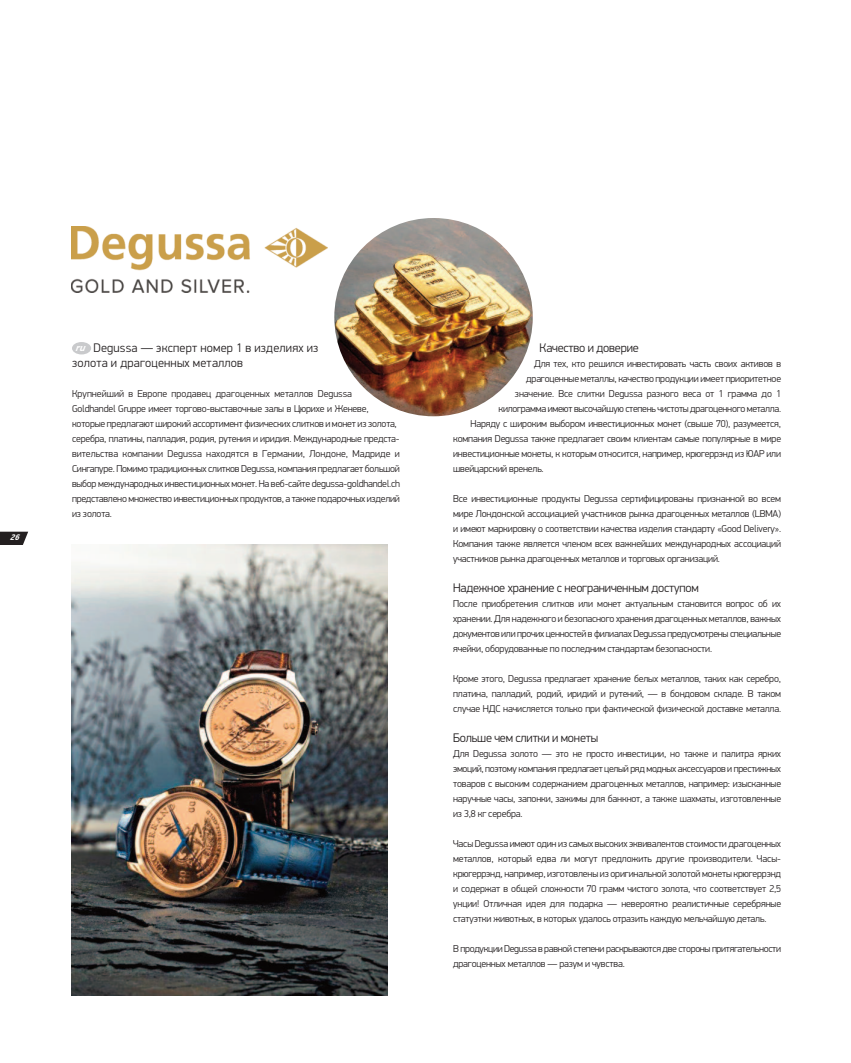
<style>
.page{position:relative;width:851px;height:1063px;background:#fff}
.page>*{position:absolute;margin:0;border:0;box-sizing:border-box;transform-origin:0 0}
.t1{font:300 12.5px "PF Din Display Pro";letter-spacing:-.015em;color:#231f20}
.t2{font:300 12.5px/15px "PF Din Display Pro";letter-spacing:.015em;color:#231f20}
.t3{font:italic 700 10.12px "PF Din Display Pro";color:#fff}
.t4{font:300 10px/15px "PF Din Display Pro";letter-spacing:-.015em;color:#231f20;text-align:justify}
.t5{font:italic 700 8.25px "PF Din Display Pro";color:#fff}
</style>
<div class="page">
<div style="left:72px;top:342px;width:19px;height:12px;background:#c9cacc;border-radius:50%"></div>
<img style="left:72px;top:545px;width:315px;height:450px">
<svg style="left:0;top:532px;width:28px;height:13px"></svg>
<img style="left:334px;top:218px;width:198px;height:198px;border-radius:50%">
<img style="left:72px;top:227px;width:255px;height:65px">
<p class="t5" style="left:10px;top:533px;width:14px">26</p>
<p class="t2" style="left:72px;top:341px;width:248px;text-indent:22px">Degussa — эксперт номер 1 в изделиях из золота и драгоценных металлов</p>
<p class="t4" style="left:72px;top:387px;width:329px;text-align:left">Крупнейший в Европе продавец драгоценных металлов Degussa<br>Goldhandel Gruppe имеет торгово-выставочные залы в Цюрихе и Женеве, которые предлагают широкий ассортимент физических слитков и монет из золота, серебра, платины, палладия, родия, рутения и иридия. Международные предста&shy;вительства компании Degussa находятся в Германии, Лондоне, Мадриде и Сингапуре. Помимо традиционных слитков Degussa, компания предлагает большой выбор международных инвестиционных монет. На веб-сайте degussa-goldhandel.ch представлено множество инвестиционных продуктов, а также подарочных изделий из золота.</p>
<p class="t3" style="left:75px;top:341px;width:15px">ru</p>
<p class="t1" style="left:539px;top:341px;width:100px">Качество и доверие</p>
<p class="t4" style="left:534px;top:357px;width:248px">Для тех, кто решился инвестировать часть своих активов в</p>
<p class="t4" style="left:526px;top:372px;width:256px">драгоценные металлы, качество продукции имеет приоритетное</p>
<p class="t4" style="left:515px;top:387px;width:267px">значение. Все слитки Degussa разного веса от 1 грамма до 1</p>
<p class="t4" style="left:498px;top:402px;width:284px">килограмма имеют высочайшую степень чистоты драгоценного металла.</p>
<p class="t4" style="left:470px;top:417px;width:312px">Наряду с широким выбором инвестиционных монет (свыше 70), разумеется,</p>
<p class="t4" style="left:453px;top:432px;width:329px">компания Degussa также предлагает своим клиентам самые популярные в мире</p>
<p class="t4" style="left:453px;top:447px;width:329px">инвестиционные монеты, к которым относится, например, крюгеррэнд из ЮАР или</p>
<p class="t4" style="left:453px;top:462px;width:92px">швейцарский вренель.</p>
<p class="t4" style="left:453px;top:492px;width:329px">Все инвестиционные продукты Degussa сертифицированы признанной во всем мире Лондонской ассоциацией участников рынка драгоценных металлов (LBMA) и имеют маркировку о соответствии качества изделия стандарту «Good Delivery».<br>Компания также является членом всех важнейших международных ассоциаций участников рынка драгоценных металлов и торговых организаций.</p>
<p class="t1" style="left:453px;top:581px;width:247px">Надежное хранение с неограниченным доступом</p>
<p class="t4" style="left:453px;top:597px;width:329px">После приобретения слитков или монет актуальным становится вопрос об их хранении. Для надежного и безопасного хранения драгоценных металлов, важных документов или прочих ценностей в филиалах Degussa предусмотрены специальные ячейки, оборудованные по последним стандартам безопасности.</p>
<p class="t4" style="left:453px;top:672px;width:329px">Кроме этого, Degussa предлагает хранение белых металлов, таких как серебро, платина, палладий, родий, иридий и рутений, — в бондовом складе. В таком случае НДС начисляется только при фактической физической доставке металла.</p>
<p class="t1" style="left:453px;top:731px;width:146px">Больше чем слитки и монеты</p>
<p class="t4" style="left:453px;top:747px;width:329px">Для Degussa золото — это не просто инвестиции, но также и палитра ярких эмоций, поэтому компания предлагает целый ряд модных аксессуаров и престижных товаров с высоким содержанием драгоценных металлов, например: изысканные наручные часы, запонки, зажимы для банкнот, а также шахматы, изготовленные из 3,8 кг серебра.</p>
<p class="t4" style="left:453px;top:837px;width:329px">Часы Degussa имеют один из самых высоких эквивалентов стоимости драгоценных металлов, который едва ли могут предложить другие производители. Часы&shy;крюгеррэнд, например, изготовлены из оригинальной золотой монеты крюгеррэнд и содержат в общей сложности 70 грамм чистого золота, что соответствует 2,5 унции! Отличная идея для подарка — невероятно реалистичные серебряные статуэтки животных, в которых удалось отразить каждую мельчайшую деталь.</p>
<p class="t4" style="left:453px;top:942px;width:329px">В продукции Degussa в равной степени раскрываются две стороны притягательности драгоценных металлов — разум и чувства.</p>
</div>
